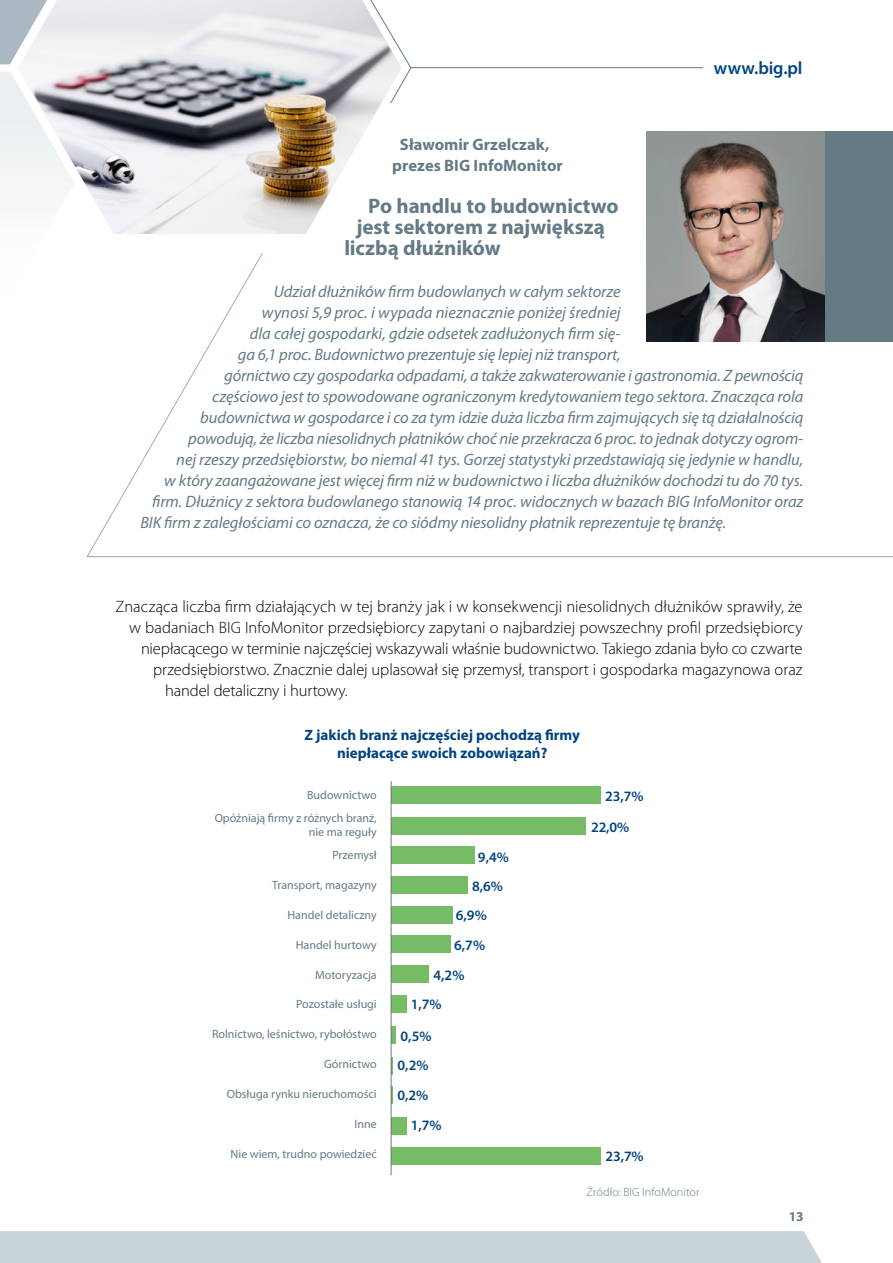
<style>
.page{position:relative;width:893px;height:1263px;background:#fff}
.page>*{position:absolute;margin:0;border:0;box-sizing:border-box;transform-origin:0 0}
.t1{font:700 21px "Myriad Pro";letter-spacing:-.005em;color:#647a84}
.t2{font:600 18px "Myriad Pro";letter-spacing:-.005em;color:#004481}
.t3{font:italic 16.5px "Myriad Pro";letter-spacing:-.01em;color:#647a84}
.t4{font:300 16.5px "Myriad Pro";color:#000}
.t5{font:700 16.5px/21px "Myriad Pro";color:#647a84;text-align:center}
.t6{font:700 15px/18px "Myriad Pro";color:#004481;text-align:center}
.t7{font:600 14.4px/31px "Myriad Pro";color:#004481}
.t8{font:700 13.5px "Myriad Pro";color:#647a84}
.t9{font:12px/23px "Myriad Pro";color:#647a84;text-align:right}
.t10{font:300 12px "Myriad Pro";letter-spacing:.005em;color:#647a84}
</style>
<div class="page">
<svg style="left:0;top:0;width:18px;height:64px"></svg>
<div style="left:0;top:72px;width:18px;height:118px;background:#edf1f2"></div>
<div style="left:391px;top:787px;width:210px;height:17px;background:#76bb66"></div>
<div style="left:391px;top:817px;width:195px;height:17px;background:#76bb66"></div>
<div style="left:391px;top:847px;width:83px;height:17px;background:#76bb66"></div>
<div style="left:391px;top:877px;width:76px;height:17px;background:#76bb66"></div>
<div style="left:391px;top:906px;width:61px;height:17px;background:#76bb66"></div>
<div style="left:391px;top:936px;width:59px;height:17px;background:#76bb66"></div>
<div style="left:391px;top:965px;width:37px;height:17px;background:#76bb66"></div>
<div style="left:391px;top:996px;width:15px;height:17px;background:#76bb66"></div>
<div style="left:391px;top:1026px;width:5px;height:17px;background:#76bb66"></div>
<div style="left:391px;top:1117px;width:15px;height:17px;background:#76bb66"></div>
<div style="left:391px;top:1147px;width:210px;height:17px;background:#76bb66"></div>
<svg style="left:392px;top:1057px;width:1px;height:17px"></svg>
<svg style="left:392px;top:1086px;width:1px;height:17px"></svg>
<hr style="left:391px;top:781px;width:1px;height:394px;background:#647a84">
<svg style="left:86px;top:131px;width:807px;height:426px"></svg>
<div style="left:825px;top:132px;width:68px;height:210px;background:#647a84"></div>
<img style="left:646px;top:132px;width:179px;height:210px">
<svg style="left:246px;top:234px;width:97px;height:19px"></svg>
<svg style="left:401px;top:50px;width:302px;height:36px"></svg>
<div style="left:0;top:1231px;width:822px;height:32px;background:#c9d3da"></div>
<img style="left:18px;top:0;width:383px;height:234px">
<p class="t2" style="left:714px;top:57px;width:90px">www.big.pl</p>
<p class="t5" style="left:392px;top:133px;width:172px">Sławomir Grzelczak, prezes BIG InfoMonitor</p>
<p class="t1" style="left:368px;top:192px;width:252px">Po handlu to budownictwo</p>
<p class="t1" style="left:356px;top:213px;width:250px">jest sektorem z największą</p>
<p class="t1" style="left:344px;top:234px;width:158px">liczbą dłużników</p>
<p class="t3" style="left:274px;top:281px;width:348px">Udział dłużników firm budowlanych w całym sektorze</p>
<p class="t3" style="left:262px;top:302px;width:360px">wynosi 5,9 proc. i wypada nieznacznie poniżej średniej</p>
<p class="t3" style="left:250px;top:323px;width:372px">dla całej gospodarki, gdzie odsetek zadłużonych firm się-</p>
<p class="t3" style="left:238px;top:344px;width:384px">ga 6,1 proc. Budownictwo prezentuje się lepiej niż transport,</p>
<p class="t3" style="left:224px;top:365px;width:581px">górnictwo czy gospodarka odpadami, a także zakwaterowanie i gastronomia. Z pewnością</p>
<p class="t3" style="left:212px;top:386px;width:593px">częściowo jest to spowodowane ograniczonym kredytowaniem tego sektora. Znacząca rola</p>
<p class="t3" style="left:200px;top:407px;width:605px">budownictwa w gospodarce i co za tym idzie duża liczba firm zajmujących się tą działalnością</p>
<p class="t3" style="left:188px;top:428px;width:617px">powodują, że liczba niesolidnych płatników choć nie przekracza 6 proc. to jednak dotyczy ogrom-</p>
<p class="t3" style="left:176px;top:449px;width:628px">nej rzeszy przedsiębiorstw, bo niemal 41 tys. Gorzej statystyki przedstawiają się jedynie w handlu,</p>
<p class="t3" style="left:164px;top:470px;width:640px">w który zaangażowane jest więcej firm niż w budownictwo i liczba dłużników dochodzi tu do 70 tys.</p>
<p class="t3" style="left:152px;top:491px;width:653px">firm. Dłużnicy z sektora budowlanego stanowią 14 proc. widocznych w bazach BIG InfoMonitor oraz</p>
<p class="t3" style="left:140px;top:512px;width:587px">BIK firm z zaległościami co oznacza, że co siódmy niesolidny płatnik reprezentuje tę branżę.</p>
<p class="t4" style="left:116px;top:597px;width:688px">Znacząca liczba firm działających w tej branży jak i w konsekwencji niesolidnych dłużników sprawiły, że</p>
<p class="t4" style="left:129px;top:618px;width:675px">w badaniach BIG InfoMonitor przedsiębiorcy zapytani o najbardziej powszechny profil przedsiębiorcy</p>
<p class="t4" style="left:141px;top:639px;width:663px">niepłacącego w terminie najczęściej wskazywali właśnie budownictwo. Takiego zdania było co czwarte</p>
<p class="t4" style="left:153px;top:660px;width:651px">przedsiębiorstwo. Znacznie dalej uplasował się przemysł, transport i gospodarka magazynowa oraz</p>
<p class="t4" style="left:165px;top:681px;width:184px">handel detaliczny i hurtowy.</p>
<p class="t6" style="left:304px;top:725px;width:277px">Z jakich branż najczęściej pochodzą rmy niepłacące swoich zobowiązań?</p>
<p class="t9" style="left:215px;top:783px;width:164px">Budownictwo<br>Opóźniają rmy z różnych branż,</p>
<p class="t9" style="left:309px;top:820px;width:70px">nie ma reguły<br>Przemysł</p>
<p class="t9" style="left:272px;top:873px;width:106px">Transport, magazyny</p>
<p class="t9" style="left:287px;top:903px;width:91px">Handel detaliczny</p>
<p class="t9" style="left:296px;top:933px;width:82px">Handel hurtowy</p>
<p class="t9" style="left:315px;top:963px;width:63px">Motoryzacja</p>
<p class="t9" style="left:296px;top:993px;width:82px">Pozostałe usługi</p>
<p class="t9" style="left:212px;top:1023px;width:166px">Rolnictwo, leśnictwo, rybołóstwo</p>
<p class="t9" style="left:324px;top:1052px;width:54px">Górnictwo</p>
<p class="t9" style="left:227px;top:1082px;width:151px">Obsługa rynku nieruchomości</p>
<p class="t9" style="left:354px;top:1112px;width:24px">Inne</p>
<p class="t9" style="left:231px;top:1142px;width:148px">Nie wiem, trudno powiedzieć</p>
<p class="t7" style="left:478px;top:841px;width:32px">9,4%</p>
<p class="t7" style="left:472px;top:870px;width:32px">8,6%</p>
<p class="t7" style="left:456px;top:899px;width:32px">6,9%</p>
<p class="t7" style="left:454px;top:929px;width:32px">6,7%</p>
<p class="t7" style="left:434px;top:959px;width:32px">4,2%</p>
<p class="t7" style="left:411px;top:988px;width:32px">1,7%</p>
<p class="t7" style="left:401px;top:1020px;width:32px">0,5%</p>
<p class="t7" style="left:398px;top:1049px;width:32px">0,2%</p>
<p class="t7" style="left:397px;top:1079px;width:32px">0,2%</p>
<p class="t7" style="left:411px;top:1110px;width:32px">1,7%</p>
<p class="t7" style="left:591px;top:780px;width:54px;text-indent:14px">23,7%<br>22,0%</p>
<p class="t7" style="left:605px;top:1140px;width:40px">23,7%</p>
<p class="t10" style="left:586px;top:1185px;width:115px">Źródło: BIG InfoMonitor</p>
<p class="t8" style="left:789px;top:1207px;width:16px">13</p>
</div>
